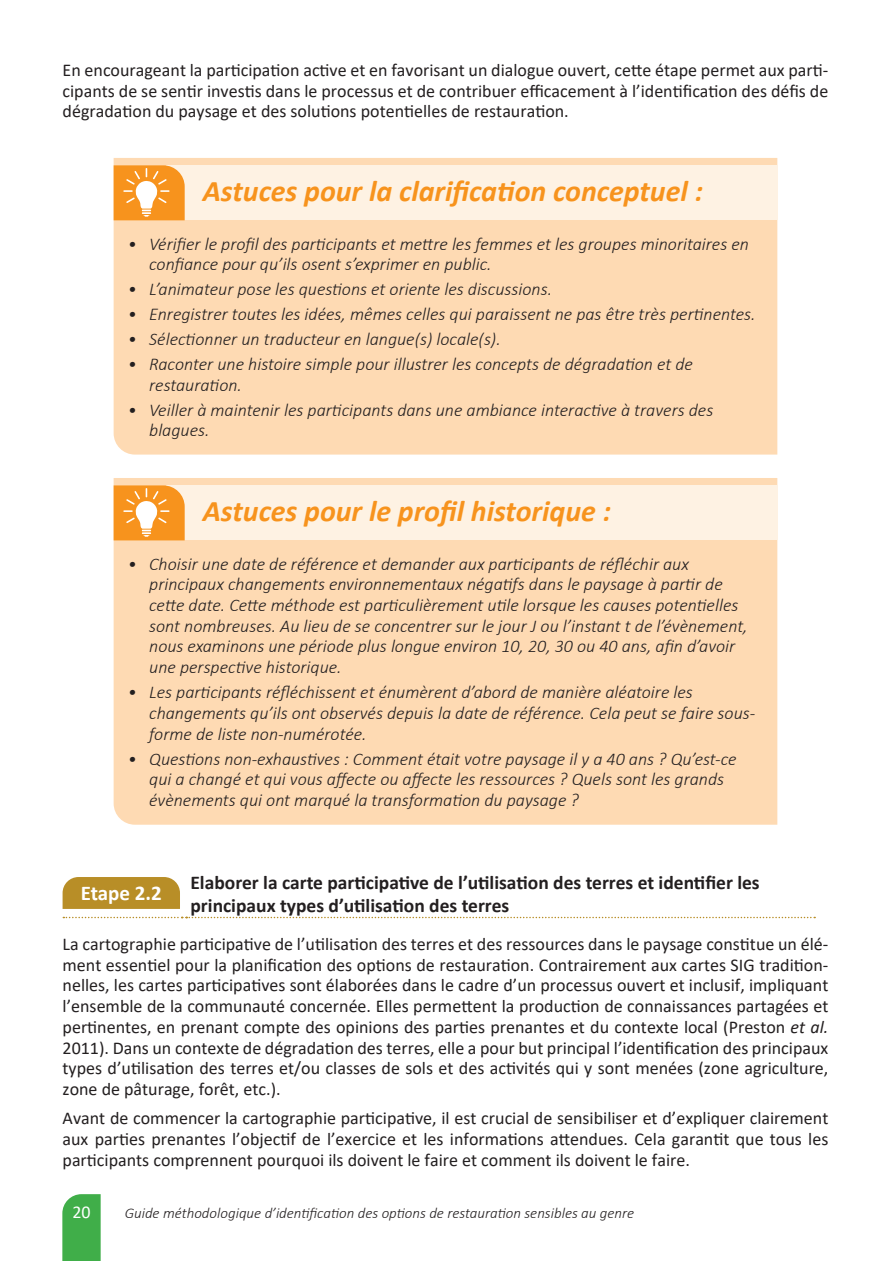
<style>
.page{position:relative;width:891px;height:1261px;background:#fff}
.page>*{position:absolute;margin:0;border:0;box-sizing:border-box;transform-origin:0 0}
.t1{font:italic 700 30px "Calibri";color:#f7931d}
.t2{font:700 21px "Calibri";letter-spacing:-.005em;color:#fff}
.t3{font:700 19.5px/22.5px "Calibri";color:#231f20}
.t4{font:italic 300 18px/20.7px "Calibri";color:#231f20}
.t5{font:18px/20.7px "Calibri";color:#231f20;text-align:justify}
.t6{font:18px "Calibri";color:#fff}
.t7{font:italic 300 15px "Calibri";color:#231f20}
.s1{font-style:italic}
</style>
<div class="page">
<svg style="left:62px;top:1194px;width:39px;height:66px;background:#49b252"></svg>
<div style="left:114px;top:158px;width:663px;height:296px;background:#fedab3"></div>
<div style="left:166px;top:165px;width:611px;height:55px;background:#fef2e3"></div>
<svg style="left:114px;top:165px;width:71px;height:55px;background:#f8a747"></svg>
<div style="left:114px;top:478px;width:663px;height:346px;background:#fedab3"></div>
<div style="left:166px;top:485px;width:611px;height:55px;background:#fef2e3"></div>
<svg style="left:114px;top:485px;width:71px;height:55px"></svg>
<svg style="left:63px;top:916px;width:752px;height:2px"></svg>
<div style="left:63px;top:877px;width:117px;height:31px;background:#b88e27"></div>
<p class="t5" style="left:63px;top:59px;width:767px">En encourageant la participation active et en favorisant un dialogue ouvert, cette étape permet aux parti&shy;cipants de se sentir investis dans le processus et de contribuer efficacement à l’identification des défis de dégradation du paysage et des solutions potentielles de restauration.</p>
<h1 class="t1" style="left:203px;top:170px;width:501px">Astuces pour la clarification conceptuel :</h1>
<p class="t4" style="left:149px;top:233px;width:601px;text-indent:-21px">• Vérifier le profil des participants et mettre les femmes et les groupes minoritaires en confiance pour qu’ils osent s’exprimer en public.</p>
<p class="t4" style="left:128px;top:279px;width:425px">• L’animateur pose les questions et oriente les discussions.</p>
<p class="t4" style="left:128px;top:304px;width:629px">• Enregistrer toutes les idées, mêmes celles qui paraissent ne pas être très pertinentes.</p>
<p class="t4" style="left:128px;top:328px;width:374px">• Sélectionner un traducteur en langue(s) locale(s).</p>
<p class="t4" style="left:149px;top:353px;width:545px;text-indent:-21px">• Raconter une histoire simple pour illustrer les concepts de dégradation et de restauration.</p>
<p class="t4" style="left:149px;top:399px;width:565px;text-indent:-21px">• Veiller à maintenir les participants dans une ambiance interactive à travers des blagues.</p>
<h1 class="t1" style="left:203px;top:490px;width:409px">Astuces pour le profil historique :</h1>
<p class="t4" style="left:149px;top:553px;width:600px;text-indent:-21px">• Choisir une date de référence et demander aux participants de réfléchir aux principaux changements environnementaux négatifs dans le paysage à partir de cette date. Cette méthode est particulièrement utile lorsque les causes potentielles sont nombreuses. Au lieu de se concentrer sur le jour J ou l’instant t de l’évènement, nous examinons une période plus longue environ 10, 20, 30 ou 40 ans, afin d’avoir une perspective historique.</p>
<p class="t4" style="left:149px;top:681px;width:607px;text-indent:-21px">• Les participants réfléchissent et énumèrent d’abord de manière aléatoire les changements qu’ils ont observés depuis la date de référence. Cela peut se faire sous&shy;forme de liste non-numérotée.</p>
<p class="t4" style="left:149px;top:748px;width:589px;text-indent:-21px">• Questions non-exhaustives : Comment était votre paysage il y a 40 ans ? Qu’est-ce qui a changé et qui vous affecte ou affecte les ressources ? Quels sont les grands évènements qui ont marqué la transformation du paysage ?</p>
<p class="t2" style="left:81px;top:878px;width:82px">Etape 2.2</p>
<p class="t3" style="left:190px;top:871px;width:570px">Elaborer la carte participative de l’utilisation des terres et identifier les principaux types d’utilisation des terres</p>
<p class="t5" style="left:63px;top:933px;width:767px">La cartographie participative de l’utilisation des terres et des ressources dans le paysage constitue un élé&shy;ment essentiel pour la planification des options de restauration. Contrairement aux cartes SIG tradition&shy;nelles, les cartes participatives sont élaborées dans le cadre d’un processus ouvert et inclusif, impliquant l’ensemble de la communauté concernée. Elles permettent la production de connaissances partagées et pertinentes, en prenant compte des opinions des parties prenantes et du contexte local (Preston <span class="s1">et al.<br></span>2011). Dans un contexte de dégradation des terres, elle a pour but principal l’identification des principaux types d’utilisation des terres et/ou classes de sols et des activités qui y sont menées (zone agriculture, zone de pâturage, forêt, etc.).</p>
<p class="t5" style="left:63px;top:1107px;width:767px">Avant de commencer la cartographie participative, il est crucial de sensibiliser et d’expliquer clairement aux parties prenantes l’objectif de l’exercice et les informations attendues. Cela garantit que tous les participants comprennent pourquoi ils doivent le faire et comment ils doivent le faire.</p>
<p class="t6" style="left:72px;top:1199px;width:20px">20</p>
<p class="t7" style="left:125px;top:1204px;width:511px">Guide méthodologique d’identification des options de restauration sensibles au genre</p>
</div>
